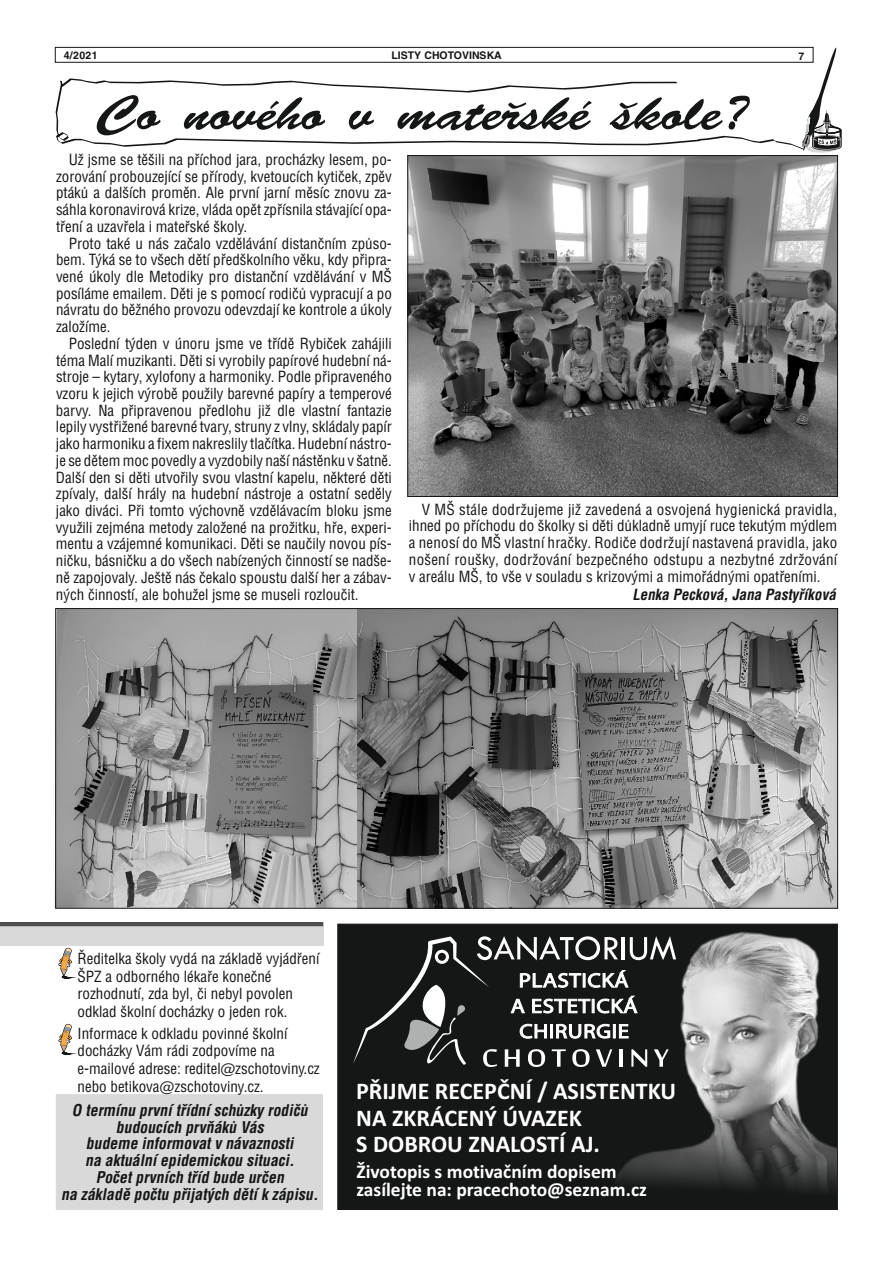
<style>
.page{position:relative;width:893px;height:1263px;background:#fff}
.page>*{position:absolute;margin:0;border:0;box-sizing:border-box;transform-origin:0 0}
.t1{font:48.75px "Banff";color:#151616;scale:1.16 1}
.t2{font:700 24px/26.4px "Calibri";color:#fff}
.t3{font:700 19.5px/18.1px "Calibri";color:#fff}
.t4{font:italic 700 15.75px/17px "Switzerland Condensed";color:#151616;text-align:center}
.t5{font:15px/16.6px "Switzerland Condensed";color:#151616;text-align:justify}
.t6{font:italic 700 15px "Switzerland Condensed";color:#151616}
.t7{font:700 10.5px "Switzerland";color:#151616}
.s1{font-family:"Swiss 721 BT"}
</style>
<div class="page">
<div style="left:337px;top:923px;width:501px;height:287px;background:#151616"></div>
<div style="left:56px;top:1094px;width:267px;height:116px;background:#d9d9da"></div>
<svg style="left:54px;top:46px;width:753px;height:103px"></svg>
<div style="left:55px;top:47px;width:758px;height:16px;border:1px solid #151616"></div>
<div style="left:807px;top:145px;width:28px;height:8px;background:#d9d9da;border-radius:50%"></div>
<svg style="left:801px;top:47px;width:41px;height:104px"></svg>
<img style="left:409px;top:157px;width:427px;height:338px">
<img style="left:57px;top:610px;width:301px;height:296px">
<img style="left:358px;top:610px;width:478px;height:296px">
<div style="left:407px;top:155px;width:431px;height:342px;border:1px solid #151616"></div>
<div style="left:0;top:926px;width:323px;height:19px;background:#d9d9da"></div>
<hr style="left:0;top:922px;width:323px;height:4px;background:#4e4e4d">
<svg style="left:58px;top:947px;width:19px;height:32px"></svg>
<svg style="left:58px;top:1023px;width:19px;height:33px"></svg>
<svg style="left:353px;top:936px;width:248px;height:131px;background:#3b3c3c"></svg>
<img style="left:601px;top:931px;width:236px;height:278px">
<p class="t7" style="left:64px;top:51px;width:35px">4/2021</p>
<p class="t7" style="left:391px;top:51px;width:112px">LISTY CHOTOVINSKA</p>
<p class="t7" style="left:798px;top:51px;width:7px">7</p>
<h1 class="t1" style="left:97px;top:93px;width:563px">Co nového v mateřské škole?</h1>
<p class="t5" style="left:56px;top:152px;width:337px;text-indent:13px">Už jsme se těšili na příchod jara, procházky lesem, po&shy;zorování probouzející se přírody, kvetoucích kytiček, zpěv ptáků a dalších proměn. Ale první jarní měsíc znovu za&shy;sáhla koronavirová krize, vláda opět zpřísnila stávající opa&shy;tření a uzavřela i mateřské školy.</p>
<p class="t5" style="left:56px;top:236px;width:337px;text-indent:13px">Proto také u nás začalo vzdělávání distančním způso&shy;bem. Týká se to všech dětí předškolního věku, kdy připra&shy;vené úkoly dle Metodiky pro distanční vzdělávání v MŠ posíláme emailem. Děti je s pomocí rodičů vypracují a po návratu do běžného provozu odevzdají ke kontrole a úkoly založíme.</p>
<p class="t5" style="left:56px;top:336px;width:337px;text-indent:13px">Poslední týden v únoru jsme ve třídě Rybiček zahájili téma Malí muzikanti. Děti si vyrobily papírové hudební ná&shy;stroje – kytary, xylofony a harmoniky. Podle připraveného vzoru k jejich výrobě použily barevné papíry a temperové barvy. Na připravenou předlohu již dle vlastní fantazie lepily vystřižené barevné tvary, struny z vlny, skládaly papír jako harmoniku a fixem nakreslily tlačítka. Hudební nástro&shy;je se dětem moc povedly a vyzdobily naší nástěnku v šatně.<br>Další den si děti utvořily svou vlastní kapelu, některé děti zpívaly, další hrály na hudební nástroje a ostatní seděly jako diváci. Při tomto výchovně vzdělávacím bloku jsme využili zejména metody založené na prožitku, hře, experi&shy;mentu a vzájemné komunikaci. Děti se naučily novou pís&shy;ničku, básničku a do všech nabízených činností se nadše&shy;ně zapojovaly. Ještě nás čekalo spoustu další her a zábav&shy;ných činností, ale bohužel jsme se museli rozloučit.</p>
<p class="t5" style="left:409px;top:502px;width:430px;text-indent:13px">V MŠ stále dodržujeme již zavedená a osvojená hygienická pravidla, ihned po příchodu do školky si děti důkladně umyjí ruce tekutým mýdlem a nenosí do MŠ vlastní hračky. Rodiče dodržují nastavená pravidla, jako nošení roušky, dodržování bezpečného odstupu a nezbytné zdržování v areálu MŠ, to vše v souladu s krizovými a mimořádnými opatřeními.</p>
<p class="t6" style="left:632px;top:588px;width:205px">Lenka Pecková, Jana Pastyříková</p>
<p class="t5" style="left:78px;top:951px;width:243px;line-height:17.5px;text-align:left">Ředitelka školy vydá na základě vyjádření ŠPZ a odborného lékaře konečné rozhodnutí, zda byl, či nebyl povolen odklad školní docházky o jeden rok.</p>
<p class="t5" style="left:78px;top:1025px;width:244px;line-height:17.9px;text-align:left">Informace k odkladu povinné školní docházky Vám rádi zodpovíme na e-mailové adrese: reditel<span class="s1">@</span>zschotoviny.cz nebo betikova<span class="s1">@</span>zschotoviny.cz.</p>
<p class="t4" style="left:61px;top:1102px;width:258px">O termínu první třídní schůzky rodičů budoucích prvňáků Vás<br>budeme informovat v návaznosti<br>na aktuální epidemickou situaci.<br>Počet prvních tříd bude určen<br>na základě počtu přijatých dětí k zápisu.</p>
<h2 class="t2" style="left:356px;top:1080px;width:322px">PŘIJME RECEPČNÍ / ASISTENTKU<br>NA ZKRÁCENÝ ÚVAZEK<br>S DOBROU ZNALOSTÍ AJ.</h2>
<h3 class="t3" style="left:356px;top:1164px;width:292px">Životopis s motivačním dopisem zasílejte na: pracechoto@seznam.cz</h3>
</div>
